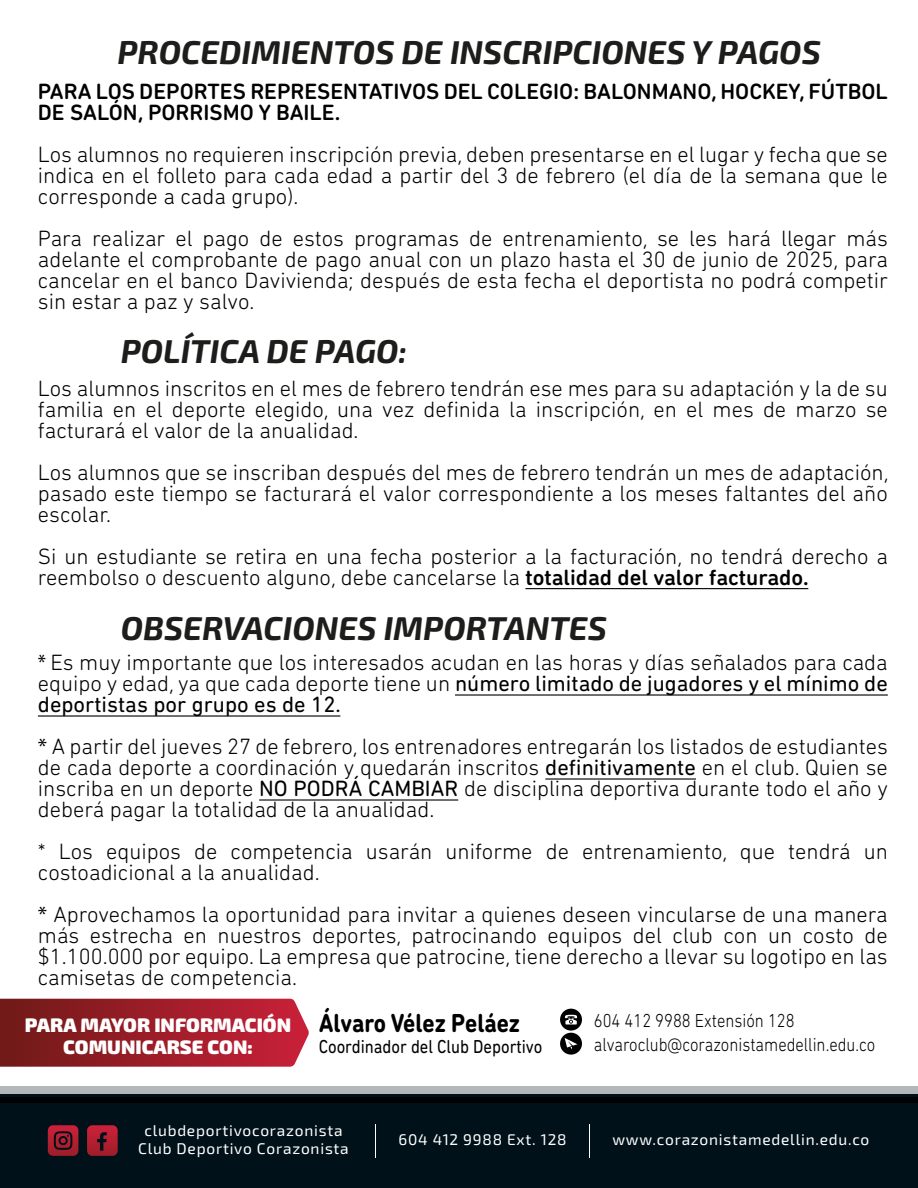
<style>
.page{position:relative;width:918px;height:1188px;background:#fff}
.page>*{position:absolute;margin:0;border:0;box-sizing:border-box;transform-origin:0 0}
.t1{font:italic 700 33px "Exo 2";color:#1d1d1b}
.t2{font:700 26.55px "DIN Next Rounded LT Pro";color:#000;scale:.87 1}
.t3{font:300 22.5px/21px "DIN Next Rounded LT Pro";color:#000;text-align:justify}
.t4{font:500 22.5px/21px "DIN Next Rounded LT Pro";color:#000}
.t5{font:900 19.5px/22.8px "Exo 2";color:#fff;text-align:center}
.t6{font:300 19.05px/24px "DIN Next Rounded LT Pro";color:#000;scale:.87 1}
.t7{font:19.05px "DIN Next Rounded LT Pro";color:#000;scale:.87 1}
.t8{font:15.45px/18.6px "Exo 2";letter-spacing:.05em;color:#fff;text-align:center}
.s1{font-weight:500}
.s2{font-family:"Myriad Pro";font-weight:400}
.s3{font-weight:400}
</style>
<div class="page">
<div style="left:0;top:1086px;width:918px;height:102px;background:#001119"></div>
<div style="left:0;top:979px;width:918px;height:114px;background:#fff"></div>
<svg style="left:87px;top:1125px;width:31px;height:31px"></svg>
<svg style="left:48px;top:1125px;width:30px;height:31px"></svg>
<hr style="left:375px;top:1124px;width:1px;height:33px;background:#fff">
<hr style="left:589px;top:1124px;width:1px;height:33px;background:#fff">
<div style="left:0;top:1098px;width:918px;height:5px;background:#000102"></div>
<hr style="left:525px;top:588px;width:283px;height:1px;background:#000">
<hr style="left:455px;top:694px;width:433px;height:2px;background:#000">
<hr style="left:38px;top:715px;width:302px;height:2px;background:#000">
<hr style="left:545px;top:778px;width:151px;height:2px;background:#000">
<hr style="left:259px;top:799px;width:199px;height:2px;background:#000">
<svg style="left:0;top:999px;width:309px;height:68px;background:#9d232d"></svg>
<svg style="left:560px;top:1009px;width:22px;height:46px"></svg>
<h1 class="t1" style="left:118px;top:33px;width:705px">PROCEDIMIENTOS DE INSCRIPCIONES Y PAGOS</h1>
<p class="t4" style="left:38px;top:80px;width:851px">PARA LOS DEPORTES REPRESENTATIVOS DEL COLEGIO: BALONMANO, HOCKEY, FÚTBOL<br>DE SALÓN, PORRISMO Y BAILE.</p>
<p class="t3" style="left:38px;top:143px;width:851px">Los alumnos no requieren inscripción previa, deben presentarse en el lugar y fecha que se indica en el folleto para cada edad a partir del 3 de febrero (el día de la semana que le corresponde a cada grupo).</p>
<p class="t3" style="left:38px;top:227px;width:852px">Para realizar el pago de estos programas de entrenamiento, se les hará llegar más adelante el comprobante de pago anual con un plazo hasta el 30 de junio de 2025, para cancelar en el banco Davivienda; después de esta fecha el deportista no podrá competir sin estar a paz y salvo.</p>
<h1 class="t1" style="left:121px;top:332px;width:288px">POLÍTICA DE PAGO:</h1>
<p class="t3" style="left:38px;top:377px;width:851px">Los alumnos inscritos en el mes de febrero tendrán ese mes para su adaptación y la de su familia en el deporte elegido, una vez definida la inscripción, en el mes de marzo se facturará el valor de la anualidad.</p>
<p class="t3" style="left:38px;top:461px;width:852px">Los alumnos que se inscriban después del mes de febrero tendrán un mes de adaptación, pasado este tiempo se facturará el valor correspondiente a los meses faltantes del año escolar.</p>
<p class="t3" style="left:38px;top:545px;width:852px">Si un estudiante se retira en una fecha posterior a la facturación, no tendrá derecho a reembolso o descuento alguno, debe cancelarse la <span class="s1">totalidad del valor facturado.</span></p>
<h1 class="t1" style="left:121px;top:609px;width:488px">OBSERVACIONES IMPORTANTES</h1>
<p class="t3" style="left:38px;top:652px;width:851px"><span class="s2">*</span> Es muy importante que los interesados acudan en las horas y días señalados para cada equipo y edad, ya que cada deporte tiene un <span class="s3">número limitado de jugadores y el mínimo de deportistas por grupo es de 12.</span></p>
<p class="t3" style="left:38px;top:736px;width:852px"><span class="s2">*</span> A partir del jueves 27 de febrero, los entrenadores entregarán los listados de estudiantes de cada deporte a coordinación y quedarán inscritos <span class="s3">definitivamente</span> en el club. Quien se inscriba en un deporte <span class="s3">NO PODRÁ CAMBIAR</span> de disciplina deportiva durante todo el año y deberá pagar la totalidad de la anualidad.</p>
<p class="t3" style="left:38px;top:841px;width:852px">* Los equipos de competencia usarán uniforme de entrenamiento, que tendrá un costoadicional a la anualidad.</p>
<p class="t3" style="left:38px;top:904px;width:851px"><span class="s2">*</span> Aprovechamos la oportunidad para invitar a quienes deseen vincularse de una manera más estrecha en nuestros deportes, patrocinando equipos del club con un costo de $1.100.000 por equipo. La empresa que patrocine, tiene derecho a llevar su logotipo en las camisetas de competencia.</p>
<p class="t5" style="left:25px;top:1014px;width:268px">PARA MAYOR INFORMACIÓN<br>COMUNICARSE CON:</p>
<p class="t2" style="left:319px;top:1007px;width:233px">Álvaro Vélez Peláez</p>
<p class="t7" style="left:319px;top:1035px;width:259px">Coordinador del Club Deportivo</p>
<p class="t6" style="left:594px;top:1008px;width:325px">604 412 9988 Extensión 128 alvaroclub@corazonistamedellin.edu.co</p>
<p class="t8" style="left:138px;top:1121px;width:212px">clubdeportivocorazonista<br>Club Deportivo Corazonista</p>
<p class="t8" style="left:398px;top:1131px;width:170px">604 412 9988 Ext. 128</p>
<p class="t8" style="left:612px;top:1131px;width:259px">www.corazonistamedellin.edu.co</p>
</div>
